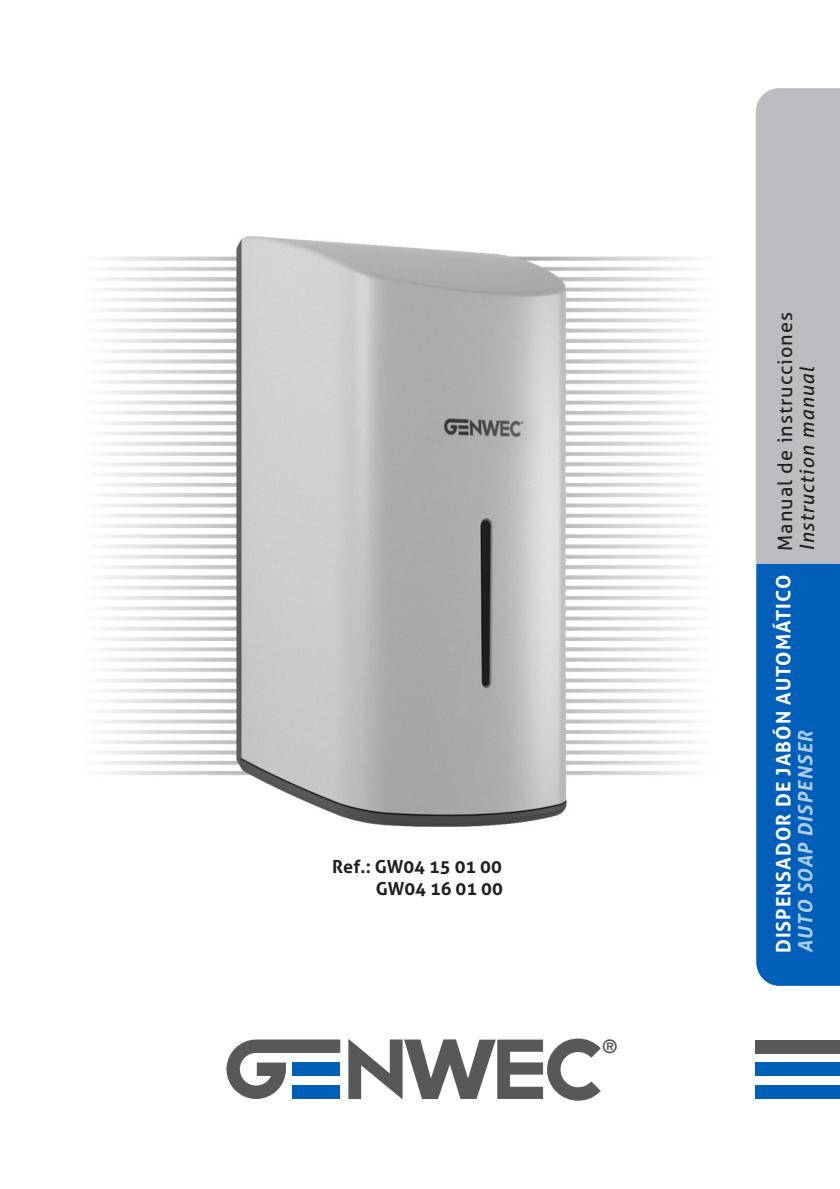
<style>
.page{position:relative;width:840px;height:1189px;background:#fff}
.page>*{position:absolute;margin:0;border:0;box-sizing:border-box;transform-origin:0 0}
.t1{font:700 19.8px/21.8px "Aller";letter-spacing:.05em;color:#fff}
.t2{font:19.8px/21.8px "Aller";letter-spacing:.05em;color:#231f20}
.t3{font:700 18px/21.6px "Aller";color:#231f20;text-align:right}
.t4{font:700 17.6px "Futura";color:#57585a}
.s1{font-style:italic}
.s2{font-style:italic;color:#b0cbeb}
</style>
<div class="page">
<img style="left:100px;top:236px;width:663px;height:863px">
<div style="left:755px;top:88px;width:85px;height:475px;background:#bcbdc0"></div>
<div style="left:756px;top:563px;width:84px;height:422px;background:#005fb9"></div>
<div style="left:755px;top:1039px;width:85px;height:14px;background:#57585a"></div>
<div style="left:755px;top:1062px;width:85px;height:13px;background:#005fb9"></div>
<div style="left:755px;top:1085px;width:85px;height:13px;background:#005fb9"></div>
<svg style="left:226px;top:1039px;width:114px;height:59px"></svg>
<div style="left:293px;top:1062px;width:47px;height:13px;background:#005fb9"></div>
<div style="left:293px;top:1085px;width:47px;height:13px;background:#005fb9"></div>
<svg style="left:348px;top:1037px;width:254px;height:64px"></svg>
<p class="t3" style="left:332px;top:855px;width:172px">Ref.: GW04 15 01 00<br>GW04 16 01 00</p>
<p class="t4" style="left:602px;top:1033px;width:16px">®</p>
<p class="t2" style="left:774px;top:550px;width:240px;rotate:-90deg">Manual de instrucciones<br><span class="s1">Instruction manual</span></p>
<p class="t1" style="left:772px;top:953px;width:380px;rotate:-90deg">DISPENSADOR DE JABÓN AUTOMÁTICO<br><span class="s2">AUTO SOAP DISPENSER</span></p>
</div>
